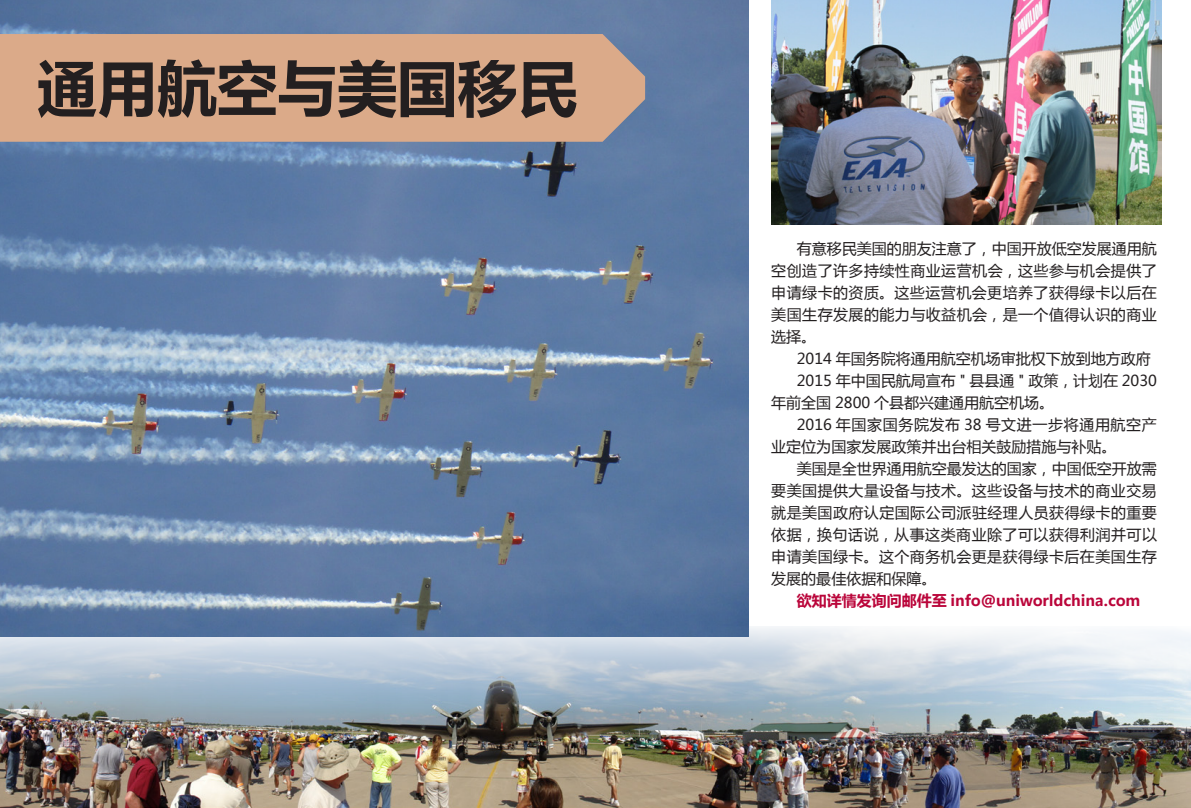
<style>
.page{position:relative;width:1191px;height:808px;background:#fff}
.page>*{position:absolute;margin:0;border:0;box-sizing:border-box;transform-origin:0 0}
.t1{font:700 60px "Microsoft Ya Hei";color:#231f20}
.t2{font:15px/22px "Microsoft Ya Hei";color:#231f20;text-align:justify}
.t3{font:700 15px "Microsoft Ya Hei";color:#ba053a}
</style>
<div class="page">
<img style="left:0;top:0;width:748px;height:626px">
<img style="left:0;top:626px;width:1191px;height:182px">
<div style="left:0;top:34px;width:645px;height:108px;background:#dbaa89"></div>
<img style="left:772px;top:0;width:389px;height:225px">
<p class="t1" style="left:37px;top:46px;width:541px">通用航空与美国移民</p>
<p class="t2" style="left:771px;top:237px;width:387px;text-indent:26px">有意移民美国的朋友注意了，中国开放低空发展通用航空创造了许多持续性商业运营机会，这些参与机会提供了申请绿卡的资质。这些运营机会更培养了获得绿卡以后在美国生存发展的能力与收益机会，是一个值得认识的商业选择。</p>
<p class="t2" style="left:797px;top:347px;width:355px">2014 年国务院将通用航空机场审批权下放到地方政府</p>
<p class="t2" style="left:771px;top:369px;width:387px;text-indent:26px">2015 年中国民航局宣布 " 县县通 " 政策，计划在 2030年前全国 2800 个县都兴建通用航空机场。</p>
<p class="t2" style="left:771px;top:413px;width:387px;text-indent:26px">2016 年国家国务院发布 38 号文进一步将通用航空产业定位为国家发展政策并出台相关鼓励措施与补贴。</p>
<p class="t2" style="left:771px;top:457px;width:387px;text-indent:26px">美国是全世界通用航空最发达的国家，中国低空开放需要美国提供大量设备与技术。这些设备与技术的商业交易就是美国政府认定国际公司派驻经理人员获得绿卡的重要依据，换句话说，从事这类商业除了可以获得利润并可以申请美国绿卡。这个商务机会更是获得绿卡后在美国生存发展的最佳依据和保障。</p>
<p class="t3" style="left:797px;top:590px;width:345px">欲知详情发询问邮件至 info@uniworldchina.com</p>
</div>
